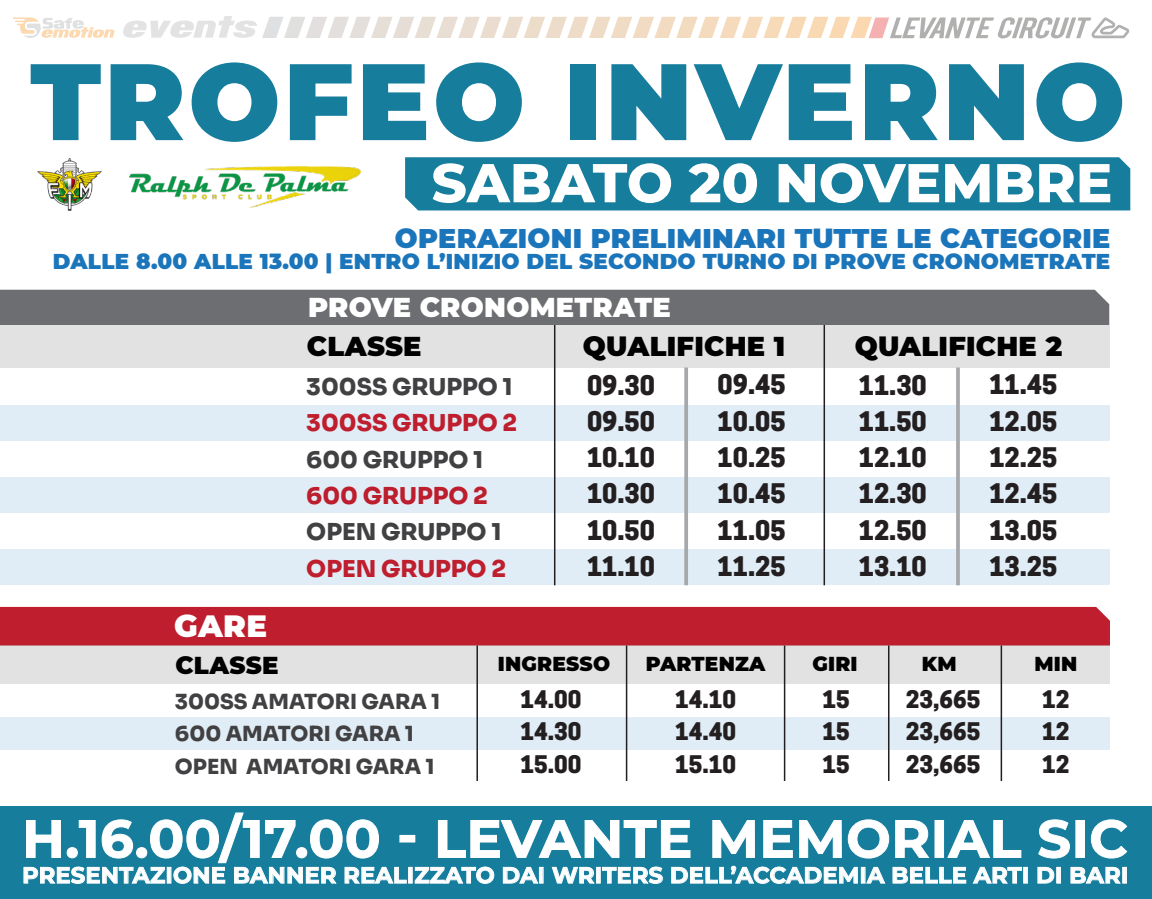
<style>
.page{position:relative;width:1152px;height:899px;background:#fff}
.page>*{position:absolute;margin:0;border:0;box-sizing:border-box;transform-origin:0 0}
.t1{font:900 108.45px "Montserrat";letter-spacing:.03em;color:#167d9d}
.t2{font:800 54.6px "Montserrat";color:#fff}
.t3{font:700 52.8px "Montserrat";letter-spacing:.01em;color:#fff}
.t4{font:900 30.75px "Montserrat";color:#fff}
.t5{font:900 27.22px "Montserrat";letter-spacing:.01em;color:#000}
.t6{font:900 27.22px "Montserrat";letter-spacing:.01em;color:#fff}
.t7{font:900 27px "Montserrat";letter-spacing:.01em;color:#1b75bb}
.t8{font:800 25.35px/36.3px "Cooper Hewitt";color:#231f20;text-align:justify}
.t9{font:900 24.45px "Montserrat";letter-spacing:.01em;color:#000}
.t10{font:23.17px "Sora";color:#414042}
.t11{font:23.17px "Sora";color:#be1e2d}
.t12{font:23.17px "Sora";color:#bd1e2d}
.t13{font:800 22.8px/32.5px "Cooper Hewitt";color:#231f20;text-align:justify}
.t14{font:700 22.5px "Montserrat";letter-spacing:.01em;color:#fff}
.t15{font:900 21.45px "Montserrat";letter-spacing:.01em;color:#1b75bb}
.t16{font:20.85px/32.5px "Sora";color:#414042}
.t17{font:900 20.1px "Montserrat";letter-spacing:.01em;color:#000}
</style>
<div class="page">
<div style="left:0;top:807px;width:1152px;height:92px;background:#167d9d"></div>
<div style="left:399px;top:835px;width:16px;height:7px;border:1px solid #fff"></div>
<svg style="left:438px;top:820px;width:253px;height:38px"></svg>
<svg style="left:712px;top:820px;width:43px;height:38px"></svg>
<svg style="left:763px;top:820px;width:30px;height:38px"></svg>
<svg style="left:799px;top:819px;width:90px;height:40px"></svg>
<svg style="left:895px;top:820px;width:34px;height:38px"></svg>
<div style="left:934px;top:820px;width:10px;height:38px;border:1px solid #fff"></div>
<svg style="left:947px;top:820px;width:74px;height:38px"></svg>
<svg style="left:1038px;top:819px;width:32px;height:40px"></svg>
<svg style="left:1090px;top:819px;width:37px;height:40px"></svg>
<svg style="left:23px;top:812px;width:384px;height:72px"></svg>
<div style="left:408px;top:867px;width:5px;height:16px;border:1px solid #fff"></div>
<svg style="left:414px;top:866px;width:80px;height:18px"></svg>
<svg style="left:503px;top:866px;width:36px;height:18px"></svg>
<div style="left:539px;top:867px;width:4px;height:16px;border:1px solid #fff"></div>
<svg style="left:551px;top:866px;width:44px;height:18px"></svg>
<div style="left:596px;top:867px;width:4px;height:16px;border:1px solid #fff"></div>
<svg style="left:602px;top:866px;width:61px;height:18px"></svg>
<svg style="left:671px;top:865px;width:187px;height:19px"></svg>
<div style="left:861px;top:867px;width:4px;height:16px;border:1px solid #fff"></div>
<svg style="left:866px;top:866px;width:20px;height:18px"></svg>
<svg style="left:892px;top:866px;width:74px;height:18px"></svg>
<svg style="left:972px;top:866px;width:50px;height:18px"></svg>
<div style="left:1023px;top:867px;width:5px;height:16px;border:1px solid #fff"></div>
<svg style="left:1037px;top:866px;width:17px;height:18px"></svg>
<div style="left:1056px;top:867px;width:5px;height:16px;border:1px solid #fff"></div>
<svg style="left:1070px;top:866px;width:51px;height:18px"></svg>
<div style="left:1122px;top:867px;width:5px;height:16px;border:1px solid #fff"></div>
<div style="left:405px;top:157px;width:725px;height:53px;background:#167d9d"></div>
<div style="left:0;top:290px;width:1109px;height:35px;background:#6d6e71"></div>
<div style="left:0;top:325px;width:1109px;height:42px;background:#e2e2e2"></div>
<div style="left:0;top:405px;width:1109px;height:35px;background:#e1edf6"></div>
<div style="left:0;top:477px;width:1109px;height:36px;background:#e1edf6"></div>
<div style="left:0;top:549px;width:1109px;height:36px;background:#e1edf6"></div>
<svg style="left:13px;top:17px;width:101px;height:21px"></svg>
<svg style="left:123px;top:16px;width:1006px;height:22px"></svg>
<hr style="left:554px;top:325px;width:1px;height:260px;background:#231f20">
<hr style="left:823px;top:325px;width:2px;height:260px;background:#231f20">
<svg style="left:684px;top:367px;width:4px;height:218px"></svg>
<hr style="left:956px;top:367px;width:4px;height:218px;background:#acafb2">
<div style="left:0;top:607px;width:1110px;height:38px;background:#be1e2d"></div>
<div style="left:0;top:645px;width:1110px;height:38px;background:#e2e2e2"></div>
<div style="left:0;top:717px;width:1110px;height:32px;background:#e1edf6"></div>
<hr style="left:476px;top:645px;width:2px;height:136px;background:#231f20">
<hr style="left:626px;top:645px;width:1px;height:136px;background:#231f20">
<hr style="left:784px;top:645px;width:1px;height:136px;background:#231f20">
<hr style="left:888px;top:645px;width:1px;height:136px;background:#231f20">
<hr style="left:1000px;top:645px;width:2px;height:136px;background:#231f20">
<img style="left:38px;top:159px;width:63px;height:51px">
<img style="left:130px;top:166px;width:230px;height:42px">
<h1 class="t1" style="left:30px;top:20px;width:1096px">TROFEO INVERNO</h1>
<h2 class="t2" style="left:431px;top:143px;width:682px">SABATO 20 NOVEMBRE</h2>
<p class="t7" style="left:395px;top:218px;width:717px">OPERAZIONI PRELIMINARI TUTTE LE CATEGORIE</p>
<p class="t15" style="left:53px;top:246px;width:1059px">DALLE 8.00 ALLE 13.00 | ENTRO L’INIZIO DEL SECONDO TURNO DI PROVE CRONOMETRATE</p>
<p class="t4" style="left:174px;top:603px;width:94px">GARE</p>
<p class="t6" style="left:308px;top:287px;width:364px">PROVE CRONOMETRATE</p>
<p class="t5" style="left:307px;top:326px;width:116px">CLASSE</p>
<p class="t5" style="left:583px;top:326px;width:204px">QUALIFICHE 1</p>
<p class="t10" style="left:306px;top:368px;width:208px">300SS GRUPPO 1</p>
<p class="t11" style="left:306px;top:404px;width:212px">300SS GRUPPO 2</p>
<p class="t10" style="left:306px;top:440px;width:178px">600 GRUPPO 1</p>
<p class="t12" style="left:306px;top:477px;width:183px">600 GRUPPO 2</p>
<p class="t10" style="left:306px;top:513px;width:197px">OPEN GRUPPO 1</p>
<p class="t11" style="left:306px;top:549px;width:201px">OPEN GRUPPO 2</p>
<p class="t8" style="left:587px;top:367px;width:69px">09.30<br>09.50<br>10.10<br>10.30<br>10.50<br>11.10</p>
<p class="t8" style="left:717px;top:367px;width:69px">09.45<br>10.05<br>10.25<br>10.45<br>11.05<br>11.25</p>
<p class="t5" style="left:855px;top:326px;width:209px">QUALIFICHE 2</p>
<p class="t8" style="left:859px;top:367px;width:69px">11.30<br>11.50<br>12.10<br>12.30<br>12.50<br>13.10</p>
<p class="t8" style="left:989px;top:367px;width:69px">11.45<br>12.05<br>12.25<br>12.45<br>13.05<br>13.25</p>
<p class="t9" style="left:175px;top:646px;width:104px">CLASSE</p>
<p class="t17" style="left:498px;top:648px;width:114px">INGRESSO</p>
<p class="t17" style="left:646px;top:648px;width:121px">PARTENZA</p>
<p class="t17" style="left:812px;top:648px;width:47px">GIRI</p>
<p class="t16" style="left:175px;top:683px;width:267px">300SS AMATORI GARA 1<br>600 AMATORI GARA 1<br>OPEN AMATORI GARA 1</p>
<p class="t13" style="left:520px;top:683px;width:63px">14.00<br>14.30<br>15.00</p>
<p class="t13" style="left:675px;top:683px;width:63px">14.10<br>14.40<br>15.10</p>
<p class="t13" style="left:822px;top:683px;width:29px">15<br>15<br>15</p>
<p class="t17" style="left:922px;top:648px;width:36px">KM</p>
<p class="t13" style="left:906px;top:683px;width:76px">23,665<br>23,665<br>23,665</p>
<p class="t17" style="left:1034px;top:648px;width:44px">MIN</p>
<p class="t13" style="left:1042px;top:683px;width:29px">12<br>12<br>12</p>
<h3 class="t3" style="left:22px;top:800px;width:1107px">H.16.00/17.00 - LEVANTE MEMORIAL SIC</h3>
<p class="t14" style="left:22px;top:859px;width:1107px">PRESENTAZIONE BANNER REALIZZATO DAI WRITERS DELL’ACCADEMIA BELLE ARTI DI BARI</p>
</div>
